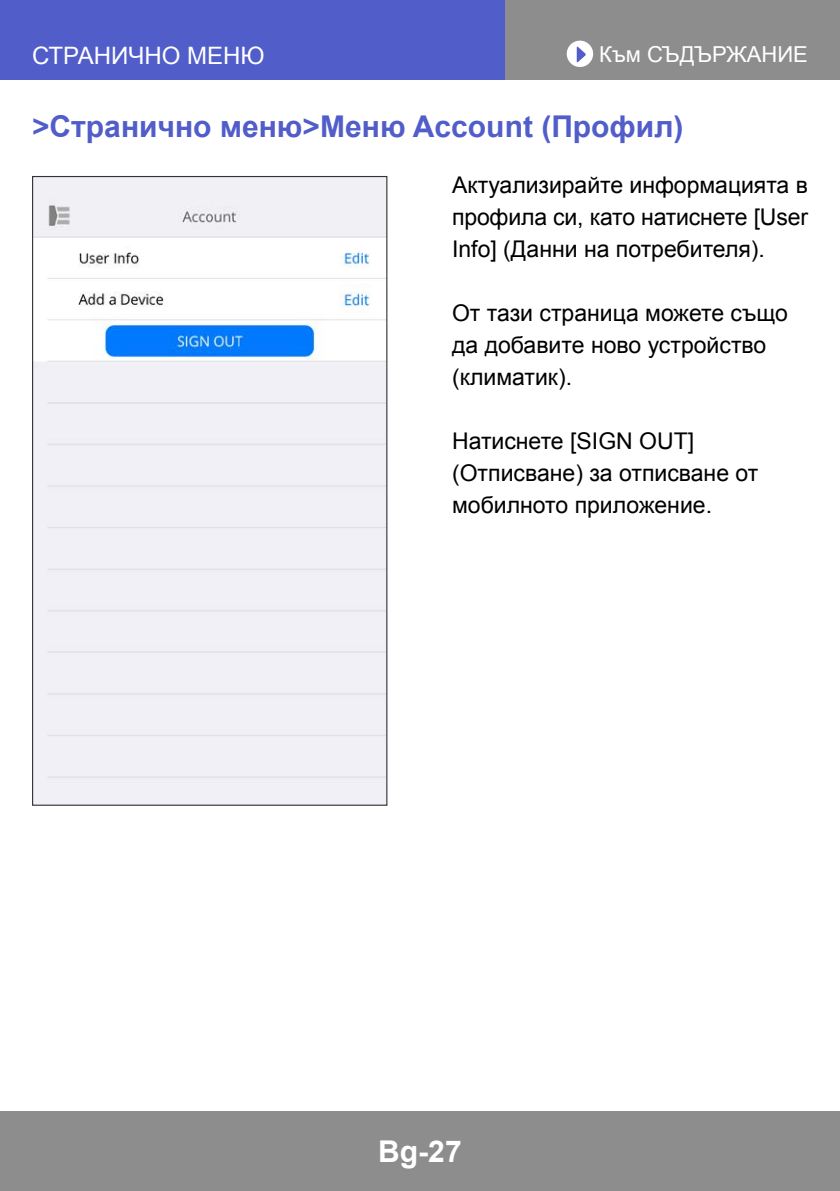
<style>
.page{position:relative;width:840px;height:1191px;background:#fff}
.page>*{position:absolute;margin:0;border:0;box-sizing:border-box;transform-origin:0 0}
.t1{font:700 30px "Arial";color:#515dc9}
.t2{font:700 30px "Arial";color:#fff}
.t3{font:24px "Arial";color:#fff}
.t4{font:23px/32px "Arial";color:#000}
.t5{font:22px "Arial";color:#fff}
</style>
<div class="page">
<div style="left:0;top:0;width:839px;height:79px;background:#8d8d8d"></div>
<div style="left:0;top:1111px;width:839px;height:80px;background:#8d8d8d"></div>
<div style="left:566px;top:41px;width:26px;height:26px;background:#fff;border-radius:50%"></div>
<svg style="left:576px;top:46px;width:9px;height:17px"></svg>
<div style="left:0;top:0;width:503px;height:79px;background:#515dc9"></div>
<img style="left:34px;top:178px;width:351px;height:625px">
<p class="t3" style="left:32px;top:39px;width:234px">СТРАНИЧНО МЕНЮ</p>
<p class="t5" style="left:599px;top:40px;width:210px">Към СЪДЪРЖАНИЕ</p>
<h1 class="t1" style="left:32px;top:107px;width:652px">&gt;Странично меню&gt;Меню Account (Профил)</h1>
<p class="t4" style="left:452px;top:169px;width:357px;text-align:justify">Актуализирайте информацията в профила си, като натиснете [User Info] (Данни на потребителя).</p>
<p class="t4" style="left:452px;top:297px;width:337px">От тази страница можете също да добавите ново устройство (климатик).</p>
<p class="t4" style="left:452px;top:425px;width:307px">Натиснете [SIGN OUT] (Отписване) за отписване от мобилното приложение.</p>
<h1 class="t2" style="left:378px;top:1131px;width:85px">Bg-27</h1>
</div>
